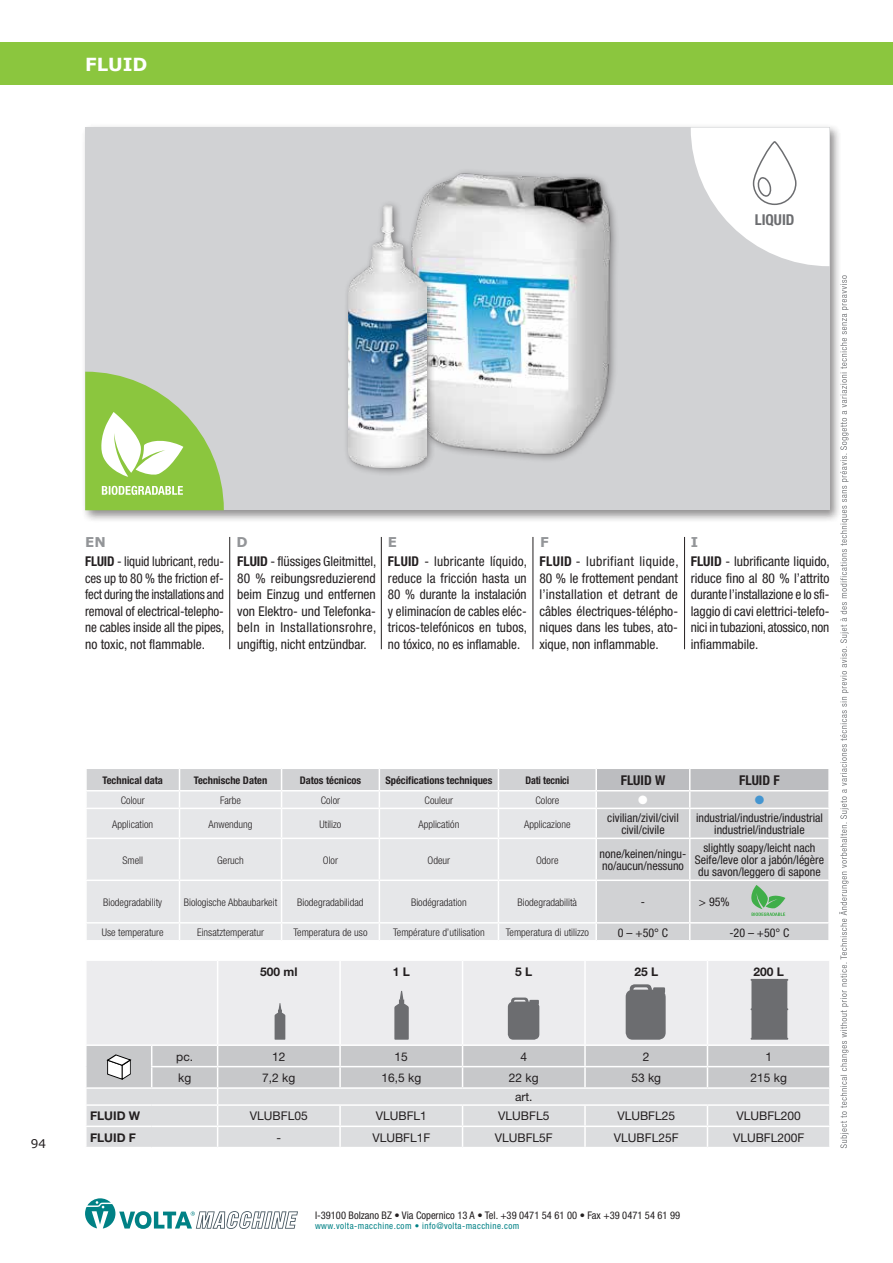
<style>
.page{position:relative;width:893px;height:1263px;background:#fff}
.page>*{position:absolute;margin:0;border:0;box-sizing:border-box;transform-origin:0 0}
.t1{font:700 18px "Verdana";color:#fff}
.t2{font:700 condensed 15px "Helvetica Neue";color:#6c6d70}
.t3{font:condensed 13.5px/16.5px "Helvetica Neue";color:#231f20;text-align:justify}
.t4{font:condensed 13.5px/16.5px "Helvetica Neue";color:#231f20;text-align:justify;scale:.96 1}
.t5{font:700 condensed 13.5px "Helvetica Neue";color:#231f20}
.t6{font:700 13.5px "Verdana";color:#939598}
.t7{font:condensed 12px/12px "Helvetica Neue";color:#231f20;text-align:center}
.t8{font:12px "Helvetica Neue";color:#231f20}
.t9{font:700 12px "Helvetica Neue";color:#231f20}
.t10{font:12px "Verdana";color:#231f20}
.t11{font:12px "Zapf Dingbats ITC";color:#fff}
.t12{font:12px "Zapf Dingbats ITC";color:#4495d0}
.t13{font:300 condensed 10.5px "Helvetica Neue";color:#231f20}
.t14{font:condensed 10.5px "Helvetica Neue";color:#231f20}
.t15{font:700 condensed 10.5px "Helvetica Neue";color:#231f20}
.t16{font:700 condensed 10.5px "Helvetica Neue";color:#231f20;scale:.95 1}
.t17{font:condensed 9px "Helvetica Neue";letter-spacing:.05em;color:#008185}
.s1{font-weight:700}
</style>
<div class="page">
<svg style="left:839px;top:275px;width:9px;height:873px"></svg>
<svg style="left:85px;top:1198px;width:213px;height:31px"></svg>
<div style="left:0;top:43px;width:893px;height:42px;background:#8bc63e"></div>
<div style="left:81px;top:124px;width:761px;height:399px;background:#231f20;opacity:.5"></div>
<div style="left:85px;top:128px;width:744px;height:382px;background:#d1d2d4"></div>
<div style="left:87px;top:961px;width:742px;height:18px;background:#ececee"></div>
<hr style="left:217px;top:961px;width:1px;height:83px;background:#fff">
<hr style="left:339px;top:961px;width:2px;height:83px;background:#fff">
<hr style="left:462px;top:961px;width:1px;height:83px;background:#fff">
<hr style="left:584px;top:961px;width:2px;height:83px;background:#fff">
<hr style="left:707px;top:961px;width:1px;height:83px;background:#fff">
<hr style="left:684px;top:537px;width:1px;height:112px;background:#231f20">
<hr style="left:533px;top:537px;width:1px;height:112px;background:#231f20">
<hr style="left:381px;top:537px;width:1px;height:112px;background:#231f20">
<hr style="left:229px;top:537px;width:1px;height:112px;background:#231f20">
<svg style="left:86px;top:979px;width:744px;height:168px;background:#d9dadc"></svg>
<svg style="left:691px;top:128px;width:138px;height:138px"></svg>
<svg style="left:85px;top:372px;width:139px;height:138px"></svg>
<svg style="left:86px;top:769px;width:743px;height:171px;background:#dedfe1"></svg>
<img style="left:422px;top:171px;width:194px;height:289px">
<div style="left:343px;top:200px;width:94px;height:277px;background:#231f20;opacity:.5"></div>
<img style="left:349px;top:205px;width:77px;height:262px">
<h1 class="t1" style="left:85px;top:52px;width:64px">FLUID</h1>
<p class="t2" style="left:755px;top:211px;width:41px">LIQUID</p>
<p class="t6" style="left:85px;top:533px;width:22px">EN</p>
<p class="t6" style="left:237px;top:533px;width:13px">D</p>
<p class="t6" style="left:388px;top:533px;width:11px">E</p>
<p class="t6" style="left:540px;top:533px;width:10px">F</p>
<p class="t6" style="left:691px;top:533px;width:9px">I</p>
<p class="t4" style="left:85px;top:553px;width:146px"><span class="s1">FLUID</span> - liquid lubricant, redu&shy;ces up to 80 % the friction ef&shy;fect during the installations and removal of electrical-telepho&shy;ne cables inside all the pipes, no toxic, not flammable.</p>
<p class="t3" style="left:237px;top:553px;width:141px"><span class="s1">FLUID</span> - flüssiges Gleitmittel, 80 % reibungsreduzierend beim Einzug und entfernen von Elektro- und Telefonka&shy;beln in Installationsrohre, ungiftig, nicht entzündbar.</p>
<p class="t3" style="left:388px;top:553px;width:141px"><span class="s1">FLUID</span> - lubricante líquido, reduce la fricción hasta un 80 % durante la instalación y eliminacíon de cables eléc&shy;tricos-telefónicos en tubos, no tóxico, no es inflamable.</p>
<p class="t3" style="left:539px;top:553px;width:141px"><span class="s1">FLUID</span> - lubrifiant liquide, 80 % le frottement pendant l’installation et detrant de câbles électriques-télépho&shy;niques dans les tubes, ato&shy;xique, non inflammable.</p>
<p class="t3" style="left:691px;top:553px;width:141px"><span class="s1">FLUID</span> - lubrificante liquido, riduce fino al 80 % l’attrito durante l’installazione e lo sfi&shy;laggio di cavi elettrici-telefo&shy;nici in tubazioni, atossico, non infiammabile.</p>
<p class="t10" style="left:31px;top:1136px;width:17px">94</p>
<p class="t15" style="left:103px;top:773px;width:62px">Technical data</p>
<p class="t15" style="left:194px;top:773px;width:75px">Technische Daten</p>
<p class="t15" style="left:300px;top:773px;width:63px">Datos técnicos</p>
<p class="t15" style="left:385px;top:773px;width:109px">Spécifications techniques</p>
<p class="t16" style="left:525px;top:773px;width:48px">Dati tecnici</p>
<p class="t5" style="left:621px;top:772px;width:46px">FLUID W</p>
<p class="t5" style="left:739px;top:772px;width:42px">FLUID F</p>
<p class="t13" style="left:121px;top:794px;width:25px">Colour</p>
<p class="t13" style="left:220px;top:794px;width:23px">Farbe</p>
<p class="t13" style="left:321px;top:794px;width:21px">Color</p>
<p class="t13" style="left:425px;top:794px;width:30px">Couleur</p>
<p class="t13" style="left:535px;top:794px;width:25px">Colore</p>
<p class="t11" style="left:638px;top:794px;width:11px">●</p>
<p class="t12" style="left:755px;top:794px;width:11px">●</p>
<p class="t13" style="left:112px;top:818px;width:42px">Application</p>
<p class="t13" style="left:209px;top:818px;width:45px">Anwendung</p>
<p class="t13" style="left:320px;top:818px;width:23px">Utilizo</p>
<p class="t13" style="left:418px;top:818px;width:42px">Applicatión</p>
<p class="t13" style="left:524px;top:818px;width:48px">Applicazione</p>
<p class="t7" style="left:607px;top:812px;width:73px">civilian/zivil/civil civil/civile</p>
<p class="t7" style="left:696px;top:812px;width:128px">industrial/industrie/industrial industriel/industriale</p>
<p class="t13" style="left:122px;top:854px;width:22px">Smell</p>
<p class="t13" style="left:217px;top:854px;width:28px">Geruch</p>
<p class="t13" style="left:323px;top:854px;width:17px">Olor</p>
<p class="t13" style="left:428px;top:854px;width:24px">Odeur</p>
<p class="t13" style="left:536px;top:854px;width:24px">Odore</p>
<p class="t7" style="left:600px;top:848px;width:88px;text-align:left">none/keinen/ningu&shy;no/aucun/nessuno</p>
<p class="t7" style="left:695px;top:842px;width:131px">slightly soapy/leicht nach<br>Seife/leve olor a jabón/légère du savon/leggero di sapone</p>
<p class="t13" style="left:103px;top:896px;width:60px">Biodegradability</p>
<p class="t13" style="left:184px;top:896px;width:95px">Biologische Abbaubarkeit</p>
<p class="t13" style="left:297px;top:896px;width:68px">Biodegradabilidad</p>
<p class="t13" style="left:411px;top:896px;width:57px">Biodégradation</p>
<p class="t13" style="left:518px;top:896px;width:61px">Biodegradabilità</p>
<p class="t7" style="left:641px;top:896px;width:6px">-</p>
<p class="t7" style="left:699px;top:896px;width:32px">&gt; 95%</p>
<p class="t13" style="left:102px;top:926px;width:63px">Use temperature</p>
<p class="t13" style="left:197px;top:926px;width:68px">Einsatztemperatur</p>
<p class="t13" style="left:293px;top:926px;width:76px">Temperatura de uso</p>
<p class="t13" style="left:393px;top:926px;width:93px">Température d’utilisation</p>
<p class="t13" style="left:506px;top:926px;width:85px">Temperatura di utilizzo</p>
<p class="t7" style="left:618px;top:926px;width:52px">0 – +50° C</p>
<p class="t7" style="left:729px;top:926px;width:62px">-20 – +50° C</p>
<p class="t9" style="left:260px;top:964px;width:39px">500 ml</p>
<p class="t9" style="left:393px;top:964px;width:19px">1 L</p>
<p class="t9" style="left:515px;top:964px;width:19px">5 L</p>
<p class="t9" style="left:634px;top:964px;width:25px">25 L</p>
<p class="t9" style="left:753px;top:964px;width:32px">200 L</p>
<p class="t8" style="left:176px;top:1049px;width:18px">pc.</p>
<p class="t8" style="left:272px;top:1049px;width:15px">12</p>
<p class="t8" style="left:395px;top:1049px;width:15px">15</p>
<p class="t8" style="left:520px;top:1049px;width:8px">4</p>
<p class="t8" style="left:643px;top:1049px;width:8px">2</p>
<p class="t8" style="left:765px;top:1049px;width:8px">1</p>
<p class="t8" style="left:178px;top:1071px;width:15px">kg</p>
<p class="t8" style="left:262px;top:1071px;width:35px">7,2 kg</p>
<p class="t8" style="left:381px;top:1071px;width:41px">16,5 kg</p>
<p class="t8" style="left:509px;top:1071px;width:31px">22 kg</p>
<p class="t8" style="left:631px;top:1071px;width:31px">53 kg</p>
<p class="t8" style="left:750px;top:1071px;width:38px">215 kg</p>
<p class="t8" style="left:515px;top:1090px;width:19px">art.</p>
<p class="t9" style="left:90px;top:1109px;width:52px">FLUID W</p>
<p class="t8" style="left:250px;top:1109px;width:59px">VLUBFL05</p>
<p class="t8" style="left:376px;top:1109px;width:53px">VLUBFL1</p>
<p class="t8" style="left:498px;top:1109px;width:53px">VLUBFL5</p>
<p class="t8" style="left:617px;top:1109px;width:59px">VLUBFL25</p>
<p class="t8" style="left:736px;top:1109px;width:66px">VLUBFL200</p>
<p class="t9" style="left:90px;top:1130px;width:48px">FLUID F</p>
<p class="t8" style="left:277px;top:1130px;width:6px">-</p>
<p class="t8" style="left:372px;top:1130px;width:60px">VLUBFL1F</p>
<p class="t8" style="left:495px;top:1130px;width:60px">VLUBFL5F</p>
<p class="t8" style="left:614px;top:1130px;width:66px">VLUBFL25F</p>
<p class="t8" style="left:733px;top:1130px;width:73px">VLUBFL200F</p>
<p class="t14" style="left:315px;top:1209px;width:367px">I-39100 Bolzano BZ • Via Copernico 13 A • Tel. +39 0471 54 61 00 • Fax +39 0471 54 61 99</p>
<p class="t17" style="left:315px;top:1221px;width:206px">www.volta-macchine.com • info@volta-macchine.com</p>
</div>
